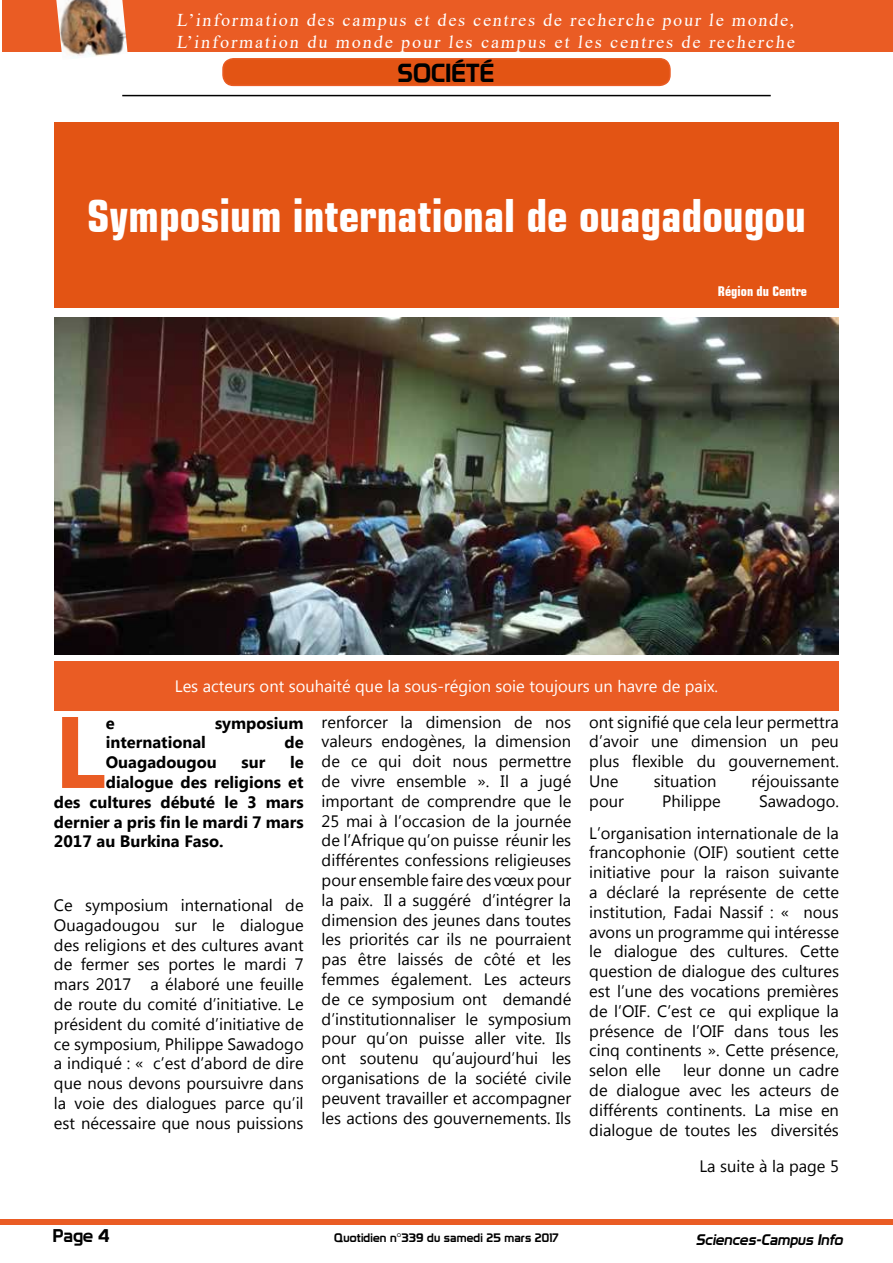
<style>
.page{position:relative;width:893px;height:1263px;background:#fff}
.page>*{position:absolute;margin:0;border:0;box-sizing:border-box;transform-origin:0 0}
.t1{font:700 101.4px "Myanmar Text";color:#ea5c24}
.t2{font:700 condensed 45px "Square 721 BT";color:#fff}
.t3{font:25.5px "Prototype";color:#000}
.t4{font:18px/21.6px "Times New Roman";letter-spacing:.105em;color:#fff}
.t5{font:18px "Prototype";color:#000}
.t6{font:16.5px/19.8px "Myanmar Text";color:#000;text-align:justify}
.t7{font:700 16.5px "Myanmar Text";color:#000}
.t8{font:16.5px "Myanmar Text";color:#fff}
.t9{font:italic 15px "Prototype";color:#000}
.t10{font:700 condensed 13.5px "Square 721 BT";color:#fff}
.t11{font:12px "Prototype";letter-spacing:.01em;color:#000}
</style>
<div class="page">
<div style="left:1px;top:1219px;width:892px;height:6px;background:#ea5c24"></div>
<hr style="left:122px;top:95px;width:649px;height:1px;background:#000">
<div style="left:2px;top:0;width:891px;height:51px;background:#ea5c24"></div>
<img style="left:56px;top:0;width:72px;height:58px">
<div style="left:54px;top:122px;width:785px;height:186px;background:#e35414"></div>
<div style="left:223px;top:59px;width:447px;height:26px;background:#e35414;border-radius:10px"></div>
<div style="left:222px;top:58px;width:449px;height:28px;border:2px solid #ea5c24;border-radius:10px"></div>
<img style="left:54px;top:318px;width:785px;height:337px">
<div style="left:54px;top:661px;width:785px;height:50px;background:#ea5c24"></div>
<p class="t4" style="left:176px;top:9px;width:622px">L’information des campus et des centres de recherche pour le monde,<br>L’information du monde pour les campus et les centres de recherche</p>
<h3 class="t3" style="left:398px;top:58px;width:98px">SOCIÉTÉ</h3>
<h2 class="t2" style="left:87px;top:189px;width:720px">Symposium international de ouagadougou</h2>
<p class="t10" style="left:718px;top:283px;width:91px">Région du Centre</p>
<p class="t8" style="left:175px;top:676px;width:545px">Les acteurs ont souhaité que la sous-région soie toujours un havre de paix.</p>
<h1 class="t1" style="left:54px;top:694px;width:53px">L</h1>
<p class="t7" style="left:106px;top:713px;width:10px">e</p>
<p class="t7" style="left:215px;top:713px;width:90px">symposium</p>
<p class="t7" style="left:106px;top:733px;width:102px">international</p>
<p class="t7" style="left:284px;top:733px;width:21px">de</p>
<p class="t7" style="left:106px;top:753px;width:113px">Ouagadougou</p>
<p class="t7" style="left:242px;top:753px;width:25px">sur</p>
<p class="t7" style="left:290px;top:753px;width:15px">le</p>
<p class="t7" style="left:106px;top:773px;width:199px">dialogue des religions et</p>
<p class="t7" style="left:54px;top:792px;width:251px">des cultures débuté le 3 mars</p>
<p class="t7" style="left:54px;top:812px;width:251px">dernier a pris fin le mardi 7 mars</p>
<p class="t7" style="left:54px;top:832px;width:171px">2017 au Burkina Faso.</p>
<p class="t6" style="left:54px;top:895px;width:251px">Ce symposium international de Ouagadougou sur le dialogue des religions et des cultures avant de fermer ses portes le mardi 7 mars 2017 a élaboré une feuille de route du comité d’initiative. Le président du comité d’initiative de ce symposium, Philippe Sawadogo a indiqué : « c’est d’abord de dire que nous devons poursuivre dans la voie des dialogues parce qu’il est nécessaire que nous puissions</p>
<p class="t6" style="left:322px;top:712px;width:251px">renforcer la dimension de nos valeurs endogènes, la dimension de ce qui doit nous permettre de vivre ensemble ». Il a jugé important de comprendre que le 25 mai à l’occasion de la journée de l’Afrique qu’on puisse réunir les différentes confessions religieuses pour ensemble faire des vœux pour la paix. Il a suggéré d’intégrer la dimension des jeunes dans toutes les priorités car ils ne pourraient pas être laissés de côté et les femmes également. Les acteurs de ce symposium ont demandé d’institutionnaliser le symposium pour qu’on puisse aller vite. Ils ont soutenu qu’aujourd’hui les organisations de la société civile peuvent travailler et accompagner les actions des gouvernements. Ils</p>
<p class="t6" style="left:589px;top:712px;width:251px">ont signifié que cela leur permettra d’avoir une dimension un peu plus flexible du gouvernement.<br>Une</p>
<p class="t6" style="left:654px;top:771px;width:64px">situation</p>
<p class="t6" style="left:752px;top:771px;width:89px">réjouissante</p>
<p class="t6" style="left:589px;top:785px;width:251px;line-height:31.8px;text-align:right">Sawadogo.<br>L’organisation internationale de la</p>
<p class="t6" style="left:589px;top:843px;width:251px">francophonie (OIF) soutient cette initiative pour la raison suivante a déclaré la représente de cette institution, Fadai Nassif : « nous avons un programme qui intéresse le dialogue des cultures. Cette question de dialogue des cultures est l’une des vocations premières de l’OIF. C’est ce qui explique la présence de l’OIF dans tous les cinq continents ». Cette présence, selon elle</p>
<p class="t6" style="left:589px;top:791px;width:36px">pour</p>
<p class="t6" style="left:662px;top:791px;width:60px">Philippe</p>
<p class="t6" style="left:589px;top:1061px;width:251px;text-indent:94px">leur donne un cadre de dialogue avec les acteurs de différents continents. La mise en dialogue de toutes les diversités</p>
<p class="t6" style="left:699px;top:1156px;width:141px">La suite à la page 5</p>
<p class="t5" style="left:53px;top:1225px;width:58px">Page 4</p>
<p class="t11" style="left:334px;top:1230px;width:226px">Quotidien n°339 du samedi 25 mars 2017</p>
<p class="t9" style="left:696px;top:1231px;width:152px">Sciences-Campus Info</p>
</div>
